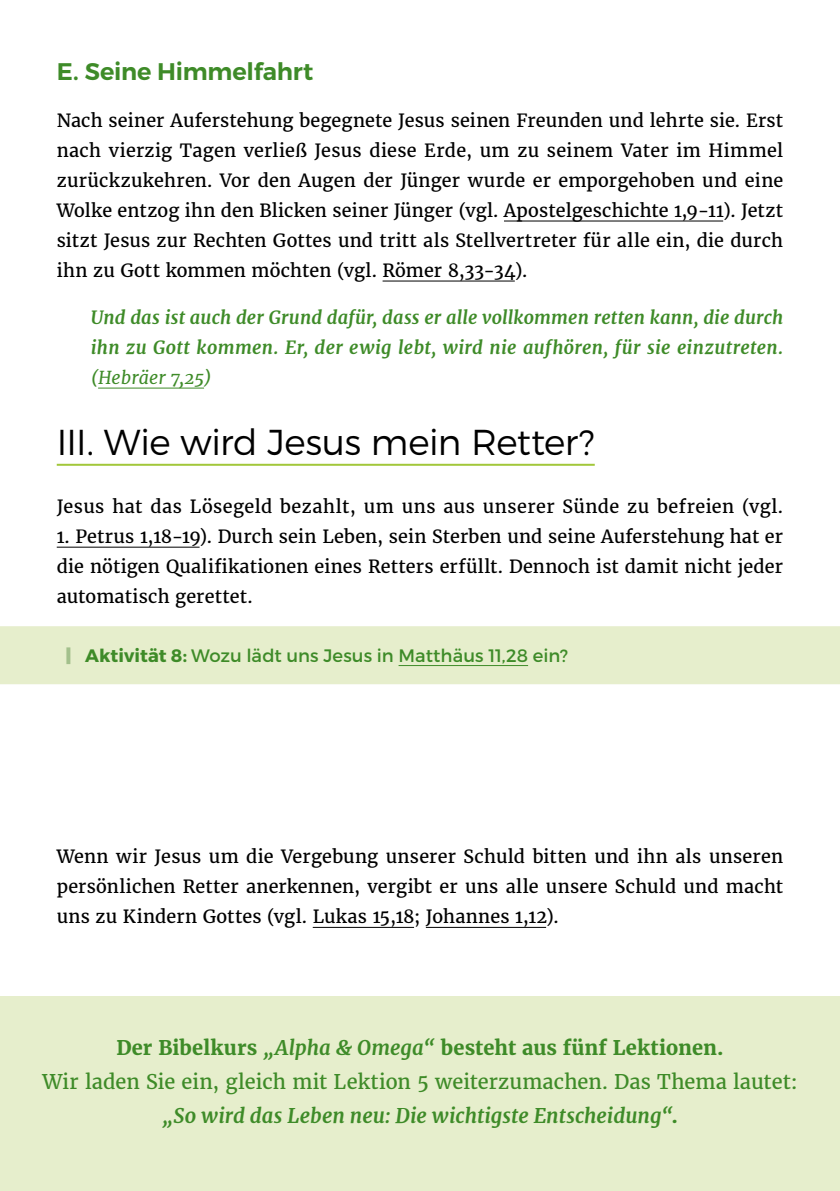
<style>
.page{position:relative;width:840px;height:1191px;background:#fff}
.page>*{position:absolute;margin:0;border:0;box-sizing:border-box;transform-origin:0 0}
.t1{font:300 36px "Montserrat";letter-spacing:-.015em;color:#000}
.t2{font:600 24px "Montserrat";letter-spacing:-.01em;color:#3e8b28}
.t3{font:20px/34px "Merriweather";letter-spacing:.005em;color:#3e8b28;text-align:center}
.t4{font:18px/30px "Merriweather";letter-spacing:.015em;color:#000;text-align:justify}
.t5{font:italic 700 18px/30px "Merriweather";letter-spacing:.015em;color:#3e8b28}
.t6{font:18px "Montserrat";color:#3e8b28}
.t7{font:italic 18px "Merriweather";color:#3e8b28}
.s1{color:#a3c08c}
.s2{font-weight:700}
.s3{font-weight:700;font-style:italic}
</style>
<div class="page">
<hr style="left:503px;top:221px;width:219px;height:1px;background:#000">
<hr style="left:382px;top:281px;width:132px;height:1px;background:#000">
<hr style="left:98px;top:388px;width:106px;height:1px;background:#3e8b28">
<hr style="left:57px;top:464px;width:537px;height:2px;background:#a2c73a">
<hr style="left:57px;top:547px;width:142px;height:1px;background:#000">
<div style="left:0;top:626px;width:839px;height:58px;background:#e6eecc"></div>
<hr style="left:398px;top:665px;width:130px;height:1px;background:#3e8b28">
<hr style="left:312px;top:927px;width:102px;height:1px;background:#000">
<hr style="left:425px;top:927px;width:121px;height:1px;background:#000">
<div style="left:0;top:996px;width:839px;height:195px;background:#e6eecc"></div>
<h2 class="t2" style="left:57px;top:57px;width:258px">E. Seine Himmelfahrt</h2>
<p class="t4" style="left:57px;top:106px;width:727px">Nach seiner Auferstehung begegnete Jesus seinen Freunden und lehrte sie. Erst nach vierzig Tagen verließ Jesus diese Erde, um zu seinem Vater im Himmel zurückzukehren. Vor den Augen der Jünger wurde er emporgehoben und eine Wolke entzog ihn den Blicken seiner Jünger (vgl. Apostelgeschichte 1,9-11). Jetzt sitzt Jesus zur Rechten Gottes und tritt als Stellvertreter für alle ein, die durch ihn zu Gott kommen möchten (vgl. Römer 8,33-34).</p>
<p class="t5" style="left:91px;top:303px;width:693px">Und das ist auch der Grund dafür, dass er alle vollkommen retten kann, die durch ihn zu Gott kommen. Er, der ewig lebt, wird nie aufhören, für sie einzutreten.</p>
<p class="t7" style="left:91px;top:366px;width:122px">(Hebräer 7,25)</p>
<h1 class="t1" style="left:57px;top:420px;width:539px">III. Wie wird Jesus mein Retter?</h1>
<p class="t4" style="left:57px;top:492px;width:727px">Jesus hat das Lösegeld bezahlt, um uns aus unserer Sünde zu befreien (vgl.</p>
<p class="t4" style="left:57px;top:522px;width:727px">1. Petrus 1,18-19). Durch sein Leben, sein Sterben und seine Auferstehung hat er die nötigen Qualifikationen eines Retters erfüllt. Dennoch ist damit nicht jeder automatisch gerettet.</p>
<p class="t6" style="left:62px;top:644px;width:507px"><span class="s1">|</span> <span class="s2">Aktivität 8:</span> Wozu lädt uns Jesus in Matthäus 11,28 ein?</p>
<p class="t4" style="left:57px;top:842px;width:727px">Wenn wir Jesus um die Vergebung unserer Schuld bitten und ihn als unseren persönlichen Retter anerkennen, vergibt er uns alle unsere Schuld und macht uns zu Kindern Gottes (vgl. Lukas 15,18; Johannes 1,12).</p>
<p class="t3" style="left:42px;top:1031px;width:756px"><span class="s2">Der Bibelkurs</span> <span class="s3">„Alpha &amp; Omega“</span> <span class="s2">besteht aus fünf Lektionen.<br></span>Wir laden Sie ein, gleich mit Lektion 5 weiterzumachen. Das Thema lautet: <span class="s3">„So wird das Leben neu: Die wichtigste Entscheidung“</span><span class="s2">.</span></p>
</div>
